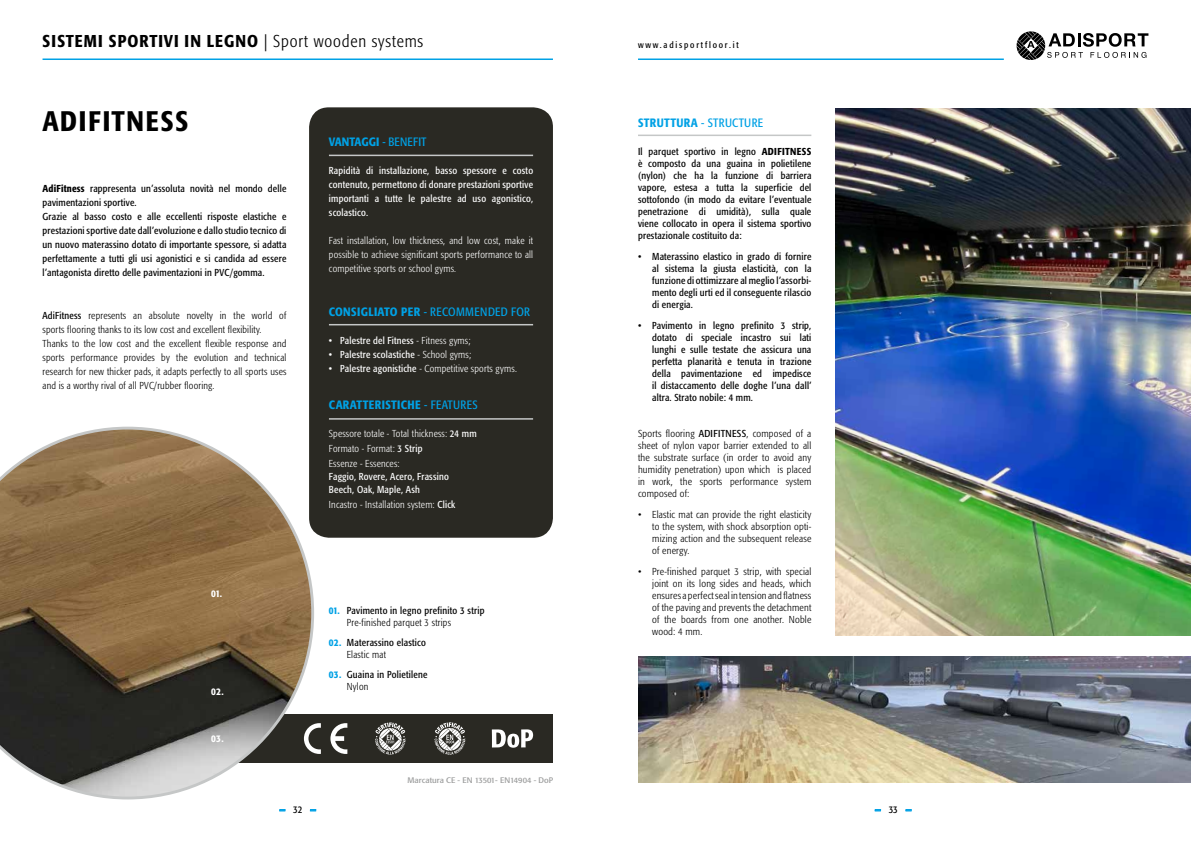
<style>
.page{position:relative;width:1191px;height:842px;background:#fff}
.page>*{position:absolute;margin:0;border:0;box-sizing:border-box;transform-origin:0 0}
.t1{font:500 condensed 28px "Formata";letter-spacing:.07em;color:#000}
.t2{font:500 condensed 17px "Formata";letter-spacing:.06em;color:#000}
.t3{font:condensed 12px "Formata";letter-spacing:.02em;color:#00a1e5}
.t4{font:500 condensed 12px "Formata";letter-spacing:.02em;color:#00a1e5}
.t5{font:500 condensed 12px "Formata";color:#00a1e5}
.t6{font:condensed 10px/12px "Formata";letter-spacing:.02em;color:#000;text-align:justify}
.t7{font:300 condensed 10px/12px "Formata";letter-spacing:.02em;color:#000;text-align:justify}
.t8{font:300 condensed 10px/14px "Formata";letter-spacing:.02em;color:#fff;text-align:justify}
.t9{font:condensed 10px/14px "Formata";letter-spacing:.02em;color:#fff;text-align:justify}
.t10{font:500 condensed 10px "Formata";color:#fff}
.t11{font:500 condensed 10px "Formata";color:#00a1e5}
.t12{font:700 condensed 10px "Formata";color:#00a1e5;scale:2 1}
.t13{font:condensed 9px "Formata";letter-spacing:.2em;color:#000}
.t14{font:condensed 8px "Formata";color:#9d9e9e;scale:1.2 1}
.s1{font-weight:300}
.s2{font-weight:500}
.s3{font-weight:400}
.s4{font-weight:400;color:#000}
</style>
<div class="page">
<svg style="left:279px;top:809px;width:7px;height:2px"></svg>
<svg style="left:310px;top:809px;width:6px;height:2px"></svg>
<svg style="left:874px;top:809px;width:7px;height:2px"></svg>
<svg style="left:905px;top:809px;width:7px;height:2px"></svg>
<div style="left:169px;top:714px;width:384px;height:49px;background:#2a2923"></div>
<svg style="left:0;top:427px;width:314px;height:372px"></svg>
<hr style="left:43px;top:58px;width:510px;height:2px;background:#00a1e5">
<svg style="left:1016px;top:31px;width:132px;height:29px"></svg>
<hr style="left:638px;top:58px;width:365px;height:2px;background:#00a1e5">
<svg style="left:304px;top:723px;width:17px;height:31px"></svg>
<svg style="left:330px;top:723px;width:17px;height:31px"></svg>
<svg style="left:375px;top:722px;width:30px;height:32px"></svg>
<svg style="left:434px;top:722px;width:31px;height:33px"></svg>
<img style="left:835px;top:108px;width:356px;height:527px">
<img style="left:638px;top:656px;width:553px;height:127px">
<hr style="left:638px;top:135px;width:173px;height:1px;background:#c5c7c7">
<div style="left:309px;top:107px;width:244px;height:431px;background:#2a2923;border-radius:20px"></div>
<hr style="left:329px;top:155px;width:204px;height:1px;background:#c5c7c7">
<hr style="left:329px;top:324px;width:204px;height:1px;background:#c5c7c7">
<hr style="left:329px;top:418px;width:204px;height:2px;background:#c5c7c7">
<svg style="left:492px;top:729px;width:41px;height:19px"></svg>
<h2 class="t2" style="left:43px;top:31px;width:382px">SISTEMI SPORTIVI IN LEGNO <span class="s1">| Sport wooden systems</span></h2>
<p class="t13" style="left:638px;top:39px;width:102px">www.adisportfloor.it</p>
<h1 class="t1" style="left:43px;top:104px;width:147px">ADIFITNESS</h1>
<p class="t6" style="left:43px;top:182px;width:245px;line-height:14px;text-align:left"><span class="s2">AdiFitness</span> rappresenta un’assoluta novità nel mondo delle pavimentazioni sportive.<br>Grazie al basso costo e alle eccellenti risposte elastiche e prestazioni sportive date dall’evoluzione e dallo studio tecnico di un nuovo materassino dotato di importante spessore, si adatta perfettamente a tutti gli usi agonistici e si candida ad essere l’antagonista diretto delle pavimentazioni in PVC/gomma.</p>
<p class="t7" style="left:43px;top:309px;width:245px;line-height:14px;text-align:left"><span class="s3">AdiFitness</span> represents an absolute novelty in the world of sports flooring thanks to its low cost and excellent flexibility.<br>Thanks to the low cost and the excellent flexible response and sports performance provides by the evolution and technical research for new thicker pads, it adapts perfectly to all sports uses and is a worthy rival of all PVC/rubber flooring.</p>
<p class="t10" style="left:211px;top:587px;width:12px">01.</p>
<p class="t10" style="left:211px;top:685px;width:14px">02.</p>
<p class="t10" style="left:211px;top:733px;width:14px">03.</p>
<p class="t5" style="left:329px;top:135px;width:99px">VANTAGGI <span class="s3">- BENEFIT</span></p>
<p class="t9" style="left:329px;top:164px;width:206px">Rapidità di installazione, basso spessore e costo contenuto, permettono di donare prestazioni sportive importanti a tutte le palestre ad uso agonistico, scolastico.</p>
<p class="t8" style="left:329px;top:234px;width:206px">Fast installation, low thickness, and low cost, make it possible to achieve significant sports performance to all competitive sports or school gyms.</p>
<p class="t3" style="left:329px;top:304px;width:202px"><span class="s2">CONSIGLIATO PER</span> - RECOMMENDED FOR</p>
<p class="t9" style="left:329px;top:333px;width:143px">• Palestre del Fitness <span class="s1">- Fitness gyms;</span></p>
<p class="t9" style="left:329px;top:347px;width:144px">• Palestre scolastiche <span class="s1">- School gyms;</span></p>
<p class="t8" style="left:329px;top:361px;width:189px"><span class="s3">• Palestre agonistiche</span> - Competitive sports gyms.</p>
<p class="t4" style="left:329px;top:398px;width:150px">CARATTERISTICHE <span class="s3">- FEATURES</span></p>
<p class="t8" style="left:329px;top:426px;width:149px;line-height:15px;text-align:left">Spessore totale - Total thickness: <span class="s3">24 mm<br></span>Formato - Format: <span class="s3">3 Strip<br></span>Essenze - Essences:</p>
<p class="t9" style="left:329px;top:470px;width:121px;line-height:13px">Faggio, Rovere, Acero, Frassino<br>Beech, Oak, Maple, Ash</p>
<p class="t8" style="left:329px;top:498px;width:128px">Incastro - Installation system: <span class="s3">Click</span></p>
<p class="t6" style="left:347px;top:604px;width:139px">Pavimento in legno prefinito 3 strip</p>
<p class="t7" style="left:347px;top:616px;width:106px">Pre-finished parquet 3 strips</p>
<p class="t11" style="left:329px;top:605px;width:12px">01.</p>
<p class="t11" style="left:329px;top:636px;width:14px">02.</p>
<p class="t11" style="left:329px;top:669px;width:14px">03.</p>
<p class="t6" style="left:347px;top:636px;width:81px">Materassino elastico</p>
<p class="t7" style="left:347px;top:648px;width:41px">Elastic mat</p>
<p class="t6" style="left:347px;top:668px;width:82px">Guaina in Polietilene</p>
<p class="t7" style="left:347px;top:681px;width:23px">Nylon</p>
<p class="t14" style="left:408px;top:775px;width:123px">Marcatura CE - EN 13501- EN14904 - DoP</p>
<p class="t3" style="left:638px;top:116px;width:127px"><span class="s2">STRUTTURA</span> - STRUCTURE</p>
<p class="t6" style="left:638px;top:146px;width:175px">Il parquet sportivo in legno <span class="s2">ADIFITNESS </span>è composto da una guaina in polietilene (nylon) che ha la funzione di barriera vapore, estesa a tutta la superficie del sottofondo (in modo da evitare l’eventuale penetrazione di umidità), sulla quale viene collocato in opera il sistema sportivo prestazionale costituito da:</p>
<p class="t6" style="left:652px;top:251px;width:161px;text-indent:-14px">• Materassino elastico in grado di fornire al sistema la giusta elasticità, con la funzione di ottimizzare al meglio l’assorbi&shy;mento degli urti ed il conseguente rilascio di energia.</p>
<p class="t6" style="left:652px;top:320px;width:161px;text-indent:-14px">• Pavimento in legno prefinito 3 strip, dotato di speciale incastro sui lati lunghi e sulle testate che assicura una perfetta planarità e tenuta in trazione della pavimentazione ed impedisce il distaccamento delle doghe l’una dall’ altra. Strato nobile: 4 mm.</p>
<p class="t7" style="left:638px;top:428px;width:175px">Sports flooring <span class="s3">ADIFITNESS</span>, composed of a sheet of nylon vapor barrier extended to all the substrate surface (in order to avoid any humidity penetration) upon which is placed in work, the sports performance system composed of:</p>
<p class="t7" style="left:652px;top:509px;width:161px;text-indent:-14px">• Elastic mat can provide the right elasticity to the system, with shock absorption opti&shy;mizing action and the subsequent release of energy.</p>
<p class="t7" style="left:652px;top:566px;width:161px;text-indent:-14px">• Pre-finished parquet 3 strip, with special joint on its long sides and heads, which ensures a perfect seal in tension and flatness of the paving and prevents the detachment of the boards from one another. Noble wood: 4 mm.</p>
<p class="t12" style="left:279px;top:803px;width:20px">- <span class="s4">32</span> -</p>
<p class="t12" style="left:874px;top:803px;width:20px">- <span class="s4">33</span> -</p>
</div>
